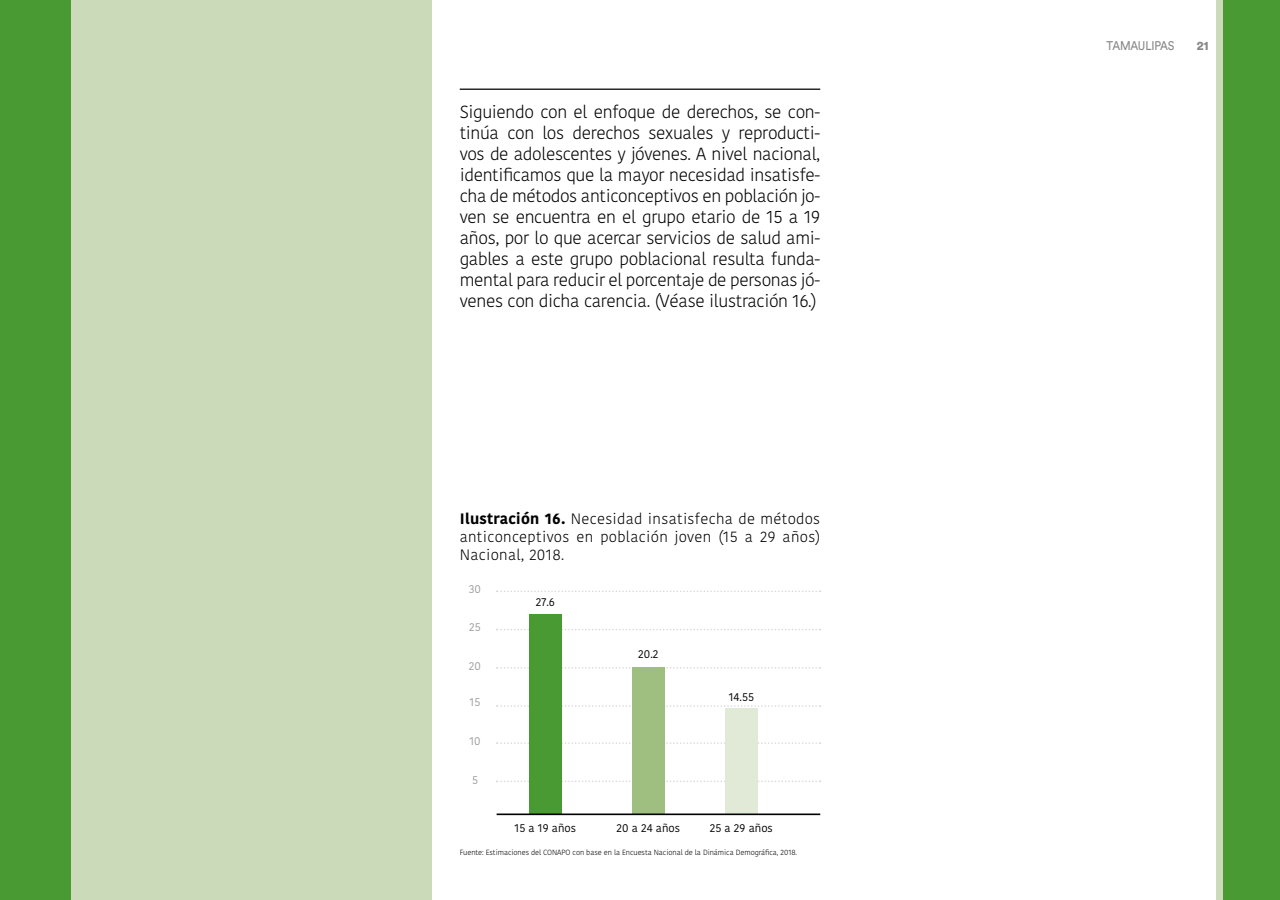
<style>
.page{position:relative;width:1280px;height:900px;background:#fff}
.page>*{position:absolute;margin:0;border:0;box-sizing:border-box;transform-origin:0 0}
.t1{font:300 17.5px/21px "Kohinoor Bangla";letter-spacing:-.02em;color:#000;text-align:justify}
.t2{font:300 15px/18px "Kohinoor Bangla";letter-spacing:.02em;color:#000;text-align:justify}
.t3{font:12.5px "Circular Std";letter-spacing:-.015em;color:#878787;scale:.9 1}
.t4{font:900 12.5px "Circular Std";color:#878787}
.t5{font:11.25px "Kohinoor Bangla";color:#000}
.t6{font:11.25px "Kohinoor Bangla";color:#9d9d9c}
.t7{font:300 7.5px "Kohinoor Bangla";letter-spacing:-.01em;color:#000}
.s1{font-weight:700}
</style>
<div class="page">
<hr style="left:460px;top:89px;width:360px;height:1px;background:#000">
<div style="left:0;top:0;width:431px;height:900px;background:#cbdbb9"></div>
<div style="left:0;top:0;width:71px;height:900px;background:#4a9a34"></div>
<div style="left:1222px;top:0;width:58px;height:900px;background:#4a9a34"></div>
<div style="left:1216px;top:0;width:6px;height:900px;background:#cbdbb9"></div>
<svg style="left:497px;top:667px;width:323px;height:2px"></svg>
<svg style="left:497px;top:705px;width:323px;height:2px"></svg>
<svg style="left:497px;top:591px;width:323px;height:1px"></svg>
<svg style="left:497px;top:629px;width:323px;height:1px"></svg>
<svg style="left:497px;top:742px;width:323px;height:2px"></svg>
<svg style="left:497px;top:781px;width:323px;height:1px"></svg>
<div style="left:529px;top:614px;width:33px;height:200px;background:#4a9a34"></div>
<div style="left:632px;top:667px;width:33px;height:147px;background:#9fbf80"></div>
<div style="left:725px;top:709px;width:33px;height:105px;background:#e1ead7"></div>
<hr style="left:497px;top:814px;width:323px;height:1px;background:#000">
<p class="t1" style="left:460px;top:101px;width:362px">Siguiendo con el enfoque de derechos, se con&shy;tinúa con los derechos sexuales y reproducti&shy;vos de adolescentes y jóvenes. A nivel nacional, identificamos que la mayor necesidad insatisfe&shy;cha de métodos anticonceptivos en población jo&shy;ven se encuentra en el grupo etario de 15 a 19 años, por lo que acercar servicios de salud ami&shy;gables a este grupo poblacional resulta funda&shy;mental para reducir el porcentaje de personas jó&shy;venes con dicha carencia. (Véase ilustración 16.)</p>
<p class="t2" style="left:460px;top:510px;width:362px"><span class="s1">Ilustración 16.</span> Necesidad insatisfecha de métodos anticonceptivos en población joven (15 a 29 años)<br>Nacional, 2018.</p>
<p class="t6" style="left:469px;top:580px;width:14px">30</p>
<p class="t6" style="left:469px;top:619px;width:13px">25</p>
<p class="t6" style="left:469px;top:658px;width:14px">20</p>
<p class="t6" style="left:470px;top:694px;width:12px">15</p>
<p class="t6" style="left:469px;top:732px;width:13px">10</p>
<p class="t6" style="left:472px;top:771px;width:7px">5</p>
<p class="t5" style="left:536px;top:594px;width:21px">27.6</p>
<p class="t5" style="left:515px;top:820px;width:63px">15 a 19 años</p>
<p class="t5" style="left:638px;top:646px;width:22px">20.2</p>
<p class="t5" style="left:729px;top:688px;width:27px">14.55</p>
<p class="t5" style="left:617px;top:820px;width:65px">20 a 24 años</p>
<p class="t5" style="left:710px;top:820px;width:65px">25 a 29 años</p>
<p class="t7" style="left:460px;top:847px;width:339px">Fuente: Estimaciones del CONAPO con base en la Encuesta Nacional de la Dinámica Demográfica, 2018.</p>
<p class="t3" style="left:1107px;top:38px;width:77px">TAMAULIPAS</p>
<p class="t4" style="left:1197px;top:38px;width:14px">21</p>
</div>
